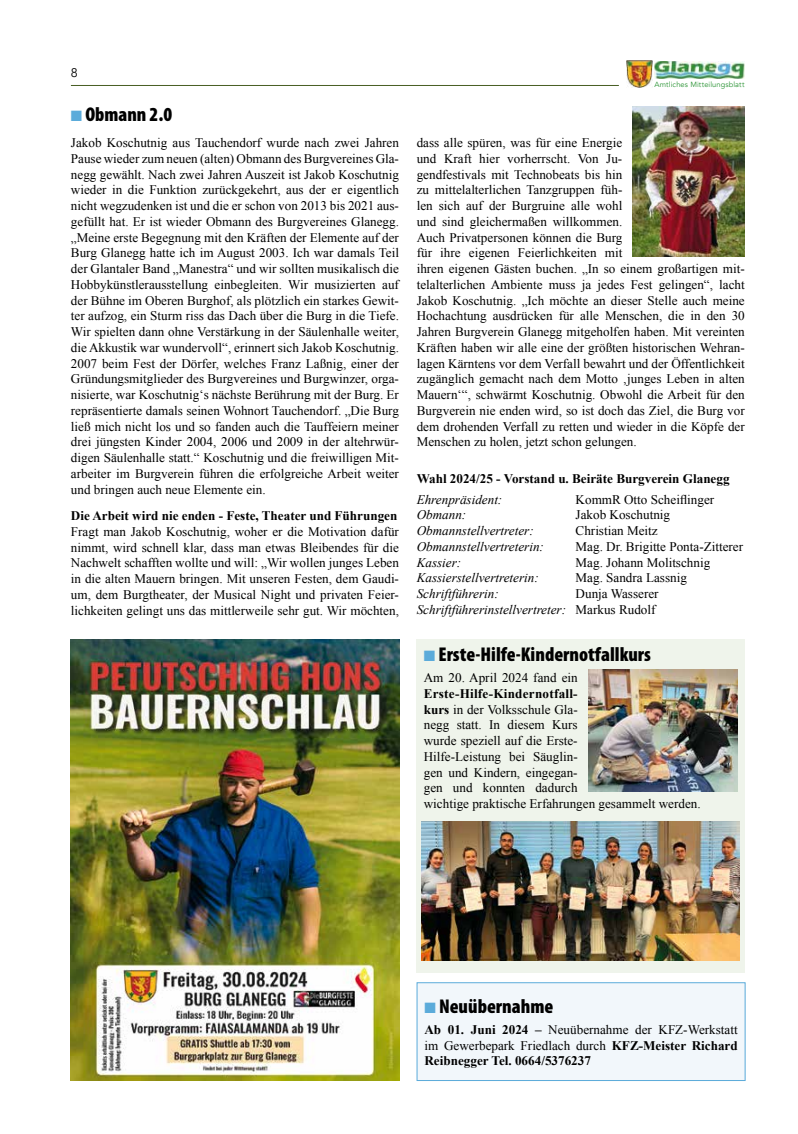
<style>
.page{position:relative;width:798px;height:1134px;background:#fff}
.page>*{position:absolute;margin:0;border:0;box-sizing:border-box;transform-origin:0 0}
.t1{font:900 condensed 20px "Myriad Pro";color:#000}
.t2{font:13.12px/15.8px "Times New Roman";color:#000;text-align:justify}
.t3{font:700 13.12px/15.8px "Times New Roman";color:#000;text-align:justify}
.t4{font:italic 13.12px/15.8px "Times New Roman";color:#000;text-align:right}
.t5{font:12.5px "Avenir";color:#000}
.t6{font:7.5px "Avenir";letter-spacing:.01em;color:#299333}
.s1{color:#5babda}
.s2{font-style:normal}
.s3{font-weight:700}
.s4{font-weight:400}
</style>
<div class="page">
<hr style="left:71px;top:85px;width:547px;height:1px;background:#485e23">
<img style="left:626px;top:61px;width:26px;height:26px">
<img style="left:654px;top:61px;width:90px;height:18px">
<img style="left:632px;top:106px;width:112px;height:151px">
<div style="left:417px;top:983px;width:327px;height:97px;background:#f2f7fb"></div>
<div style="left:416px;top:982px;width:329px;height:99px;border:1px solid #5babda"></div>
<div style="left:416px;top:639px;width:328px;height:334px;background:#eff4eb"></div>
<img style="left:588px;top:669px;width:149px;height:122px">
<img style="left:421px;top:821px;width:318px;height:140px">
<img style="left:71px;top:639px;width:328px;height:442px">
<p class="t5" style="left:71px;top:65px;width:8px">8</p>
<h1 class="t1" style="left:71px;top:102px;width:103px"><span class="s1">■</span> Obmann 2.0</h1>
<p class="t2" style="left:71px;top:135px;width:329px">Jakob Koschutnig aus Tauchendorf wurde nach zwei Jahren Pause wieder zum neuen (alten) Obmann des Burgvereines Gla&shy;negg gewählt. Nach zwei Jahren Auszeit ist Jakob Koschutnig wieder in die Funktion zurückgekehrt, aus der er eigentlich nicht wegzudenken ist und die er schon von 2013 bis 2021 aus&shy;gefüllt hat. Er ist wieder Obmann des Burgvereines Glanegg. „Meine erste Begegnung mit den Kräften der Elemente auf der Burg Glanegg hatte ich im August 2003. Ich war damals Teil der Glantaler Band „Manestra“ und wir sollten musikalisch die Hobbykünstlerausstellung einbegleiten. Wir musizierten auf der Bühne im Oberen Burghof, als plötzlich ein starkes Gewit&shy;ter aufzog, ein Sturm riss das Dach über die Burg in die Tiefe.<br>Wir spielten dann ohne Verstärkung in der Säulenhalle weiter, die Akkustik war wundervoll“, erinnert sich Jakob Koschutnig.<br>2007 beim Fest der Dörfer, welches Franz Laßnig, einer der Gründungsmitglieder des Burgvereines und Burgwinzer, orga&shy;nisierte, war Koschutnig‘s nächste Berührung mit der Burg. Er repräsentierte damals seinen Wohnort Tauchendorf. „Die Burg ließ mich nicht los und so fanden auch die Tauffeiern meiner drei jüngsten Kinder 2004, 2006 und 2009 in der altehrwür&shy;digen Säulenhalle statt.“ Koschutnig und die freiwilligen Mit&shy;arbeiter im Burgverein führen die erfolgreiche Arbeit weiter und bringen auch neue Elemente ein.</p>
<p class="t3" style="left:71px;top:507px;width:328px">Die Arbeit wird nie enden - Feste, Theater und Führungen</p>
<p class="t2" style="left:71px;top:523px;width:329px">Fragt man Jakob Koschutnig, woher er die Motivation dafür nimmt, wird schnell klar, dass man etwas Bleibendes für die Nachwelt schafften wollte und will: „Wir wollen junges Leben in die alten Mauern bringen. Mit unseren Festen, dem Gaudi&shy;um, dem Burgtheater, der Musical Night und privaten Feier&shy;lichkeiten gelingt uns das mittlerweile sehr gut. Wir möchten,</p>
<p class="t6" style="left:654px;top:80px;width:91px">Amtliches Mitteilungsblatt</p>
<p class="t2" style="left:416px;top:135px;width:329px;text-align:left">dass alle spüren, was für eine Energie<br>und Kraft hier vorherrscht. Von Ju-<br>gendfestivals mit Technobeats bis hin<br>zu mittelalterlichen Tanzgruppen füh-<br>len sich auf der Burgruine alle wohl<br>und sind gleichermaßen willkommen.<br>Auch Privatpersonen können die Burg<br>für ihre eigenen Feierlichkeiten mit<br>ihren eigenen Gästen buchen. „In so einem großartigen mit&shy;telalterlichen Ambiente muss ja jedes Fest gelingen“, lacht Jakob Koschutnig. „Ich möchte an dieser Stelle auch meine Hochachtung ausdrücken für alle Menschen, die in den 30<br>Jahren Burgverein Glanegg mitgeholfen haben. Mit vereinten Kräften haben wir alle eine der größten historischen Wehran&shy;lagen Kärntens vor dem Verfall bewahrt und der Öffentlichkeit zugänglich gemacht nach dem Motto ‚junges Leben in alten Mauern‘“, schwärmt Koschutnig. Obwohl die Arbeit für den Burgverein nie enden wird, so ist doch das Ziel, die Burg vor dem drohenden Verfall zu retten und wieder in die Köpfe der Menschen zu holen, jetzt schon gelungen.</p>
<p class="t3" style="left:416px;top:470px;width:314px">Wahl 2024/25 - Vorstand u. Beiräte Burgverein Glanegg</p>
<p class="t4" style="left:416px;top:491px;width:87px">Ehrenpräsident:</p>
<p class="t2" style="left:575px;top:491px;width:140px">KommR Otto Scheiflinger</p>
<p class="t4" style="left:416px;top:507px;width:51px">Obmann:</p>
<p class="t2" style="left:575px;top:507px;width:96px">Jakob Koschutnig</p>
<p class="t4" style="left:416px;top:522px;width:118px">Obmannstellvertreter:</p>
<p class="t2" style="left:575px;top:523px;width:84px">Christian Meitz</p>
<p class="t4" style="left:416px;top:538px;width:129px">Obmannstellvertreterin:</p>
<p class="t2" style="left:575px;top:538px;width:169px">Mag. Dr. Brigitte Ponta-Zitterer</p>
<p class="t4" style="left:416px;top:554px;width:46px">Kassier:</p>
<p class="t2" style="left:575px;top:554px;width:136px">Mag. Johann Molitschnig</p>
<p class="t4" style="left:416px;top:570px;width:124px">Kassierstellvertreterin:</p>
<p class="t2" style="left:575px;top:570px;width:113px">Mag. Sandra Lassnig</p>
<p class="t4" style="left:416px;top:585px;width:83px">Schriftführerin:</p>
<p class="t4" style="left:416px;top:585px;width:243px"><span class="s2">Dunja Wasserer<br></span>Schriftführerinstellvertreter: <span class="s2">Markus Rudolf</span></p>
<h1 class="t1" style="left:423px;top:642px;width:228px"><span class="s1">■</span> Erste-Hilfe-Kindernotfallkurs</h1>
<p class="t2" style="left:423px;top:669px;width:155px">Am 20. April 2024 fand ein</p>
<p class="t2" style="left:423px;top:685px;width:278px;text-align:left"><span class="s3">Erste-Hilfe-Kindernotfall-<br>kurs</span> in der Volksschule Gla-<br>negg statt. In diesem Kurs<br>wurde speziell auf die Erste-<br>Hilfe-Leistung bei Säuglin-<br>gen und Kindern, eingegan-<br>gen und konnten dadurch<br>wichtige praktische Erfahrungen gesammelt werden.</p>
<h1 class="t1" style="left:424px;top:993px;width:130px"><span class="s1">■</span> Neuübernahme</h1>
<p class="t3" style="left:424px;top:1021px;width:314px">Ab 01. Juni 2024 – <span class="s4">Neuübernahme der KFZ-Werkstatt im Gewerbepark Friedlach durch</span> KFZ-Meister Richard Reibnegger Tel. 0664/5376237</p>
</div>
